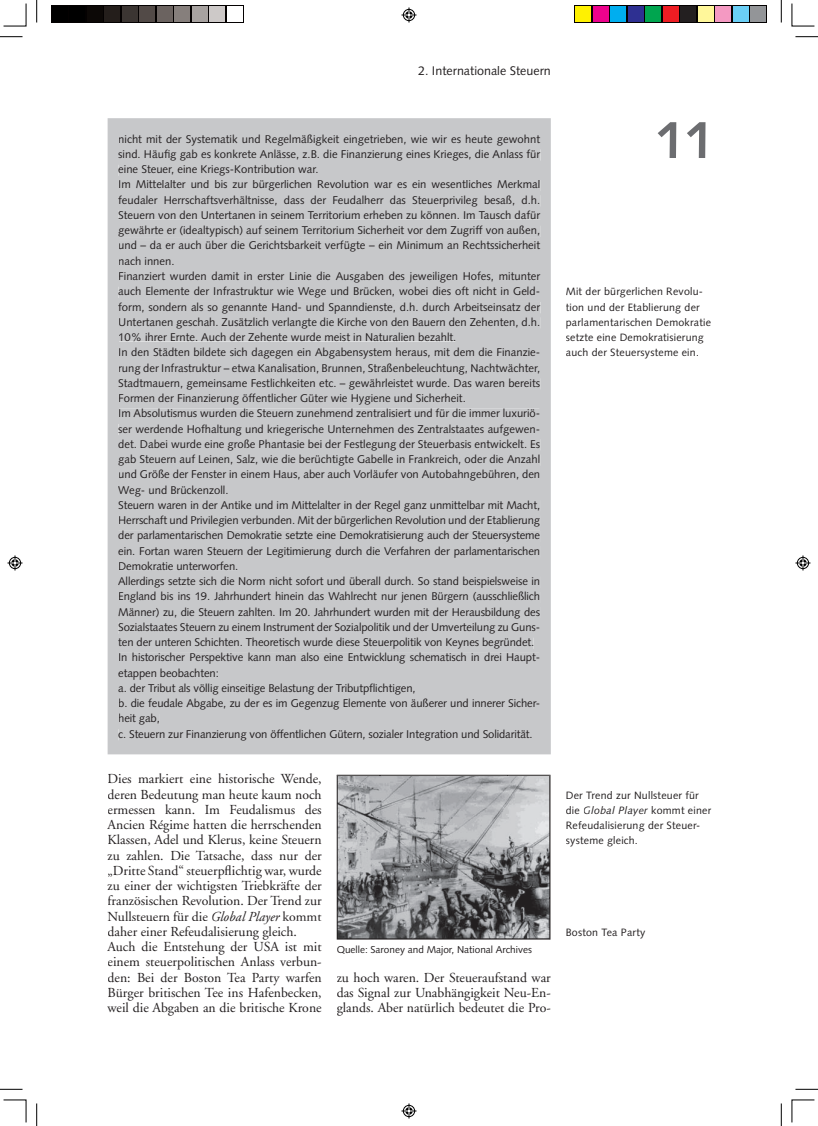
<style>
.page{position:relative;width:818px;height:1126px;background:#fff}
.page>*{position:absolute;margin:0;border:0;box-sizing:border-box;transform-origin:0 0}
.t1{font:700 52.5px "Syntax";color:#6c6d70}
.t2{font:13.75px/15.2px "Adobe Garamond";color:#231f20}
.t3{font:12.5px "Syntax";color:#231f20}
.t4{font:11.25px/15.2px "Syntax";color:#231f20}
.t5{font:10.62px/15.2px "Syntax";letter-spacing:.02em;color:#231f20}
.t6{font:10px "Syntax";color:#231f20}
.s1{font-style:italic}
</style>
<div class="page">
<div style="left:108px;top:118px;width:442px;height:636px;background:#c7c8ca"></div>
<div style="left:119px;top:134px;width:421px;height:11px;background:#c7c8ca"></div>
<div style="left:119px;top:149px;width:421px;height:12px;background:#c7c8ca"></div>
<div style="left:119px;top:165px;width:198px;height:11px;background:#c7c8ca"></div>
<div style="left:119px;top:180px;width:421px;height:11px;background:#c7c8ca"></div>
<div style="left:118px;top:195px;width:422px;height:12px;background:#c7c8ca"></div>
<div style="left:119px;top:210px;width:421px;height:9px;background:#c7c8ca"></div>
<div style="left:119px;top:226px;width:421px;height:11px;background:#c7c8ca"></div>
<div style="left:119px;top:241px;width:421px;height:11px;background:#c7c8ca"></div>
<div style="left:119px;top:256px;width:54px;height:9px;background:#c7c8ca"></div>
<div style="left:119px;top:271px;width:421px;height:12px;background:#c7c8ca"></div>
<div style="left:119px;top:287px;width:420px;height:11px;background:#c7c8ca"></div>
<div style="left:118px;top:302px;width:422px;height:11px;background:#c7c8ca"></div>
<div style="left:119px;top:317px;width:421px;height:11px;background:#c7c8ca"></div>
<div style="left:119px;top:332px;width:336px;height:9px;background:#c7c8ca"></div>
<div style="left:119px;top:348px;width:420px;height:11px;background:#c7c8ca"></div>
<div style="left:119px;top:363px;width:421px;height:11px;background:#c7c8ca"></div>
<div style="left:119px;top:378px;width:421px;height:11px;background:#c7c8ca"></div>
<div style="left:119px;top:393px;width:345px;height:12px;background:#c7c8ca"></div>
<div style="left:119px;top:409px;width:420px;height:8px;background:#c7c8ca"></div>
<div style="left:119px;top:424px;width:420px;height:11px;background:#c7c8ca"></div>
<div style="left:119px;top:439px;width:421px;height:11px;background:#c7c8ca"></div>
<div style="left:119px;top:454px;width:421px;height:12px;background:#c7c8ca"></div>
<div style="left:119px;top:470px;width:421px;height:11px;background:#c7c8ca"></div>
<div style="left:118px;top:485px;width:110px;height:11px;background:#c7c8ca"></div>
<div style="left:119px;top:500px;width:421px;height:11px;background:#c7c8ca"></div>
<div style="left:119px;top:515px;width:421px;height:12px;background:#c7c8ca"></div>
<div style="left:119px;top:531px;width:421px;height:11px;background:#c7c8ca"></div>
<div style="left:119px;top:546px;width:421px;height:11px;background:#c7c8ca"></div>
<div style="left:119px;top:561px;width:118px;height:9px;background:#c7c8ca"></div>
<div style="left:118px;top:576px;width:422px;height:12px;background:#c7c8ca"></div>
<div style="left:119px;top:592px;width:421px;height:11px;background:#c7c8ca"></div>
<div style="left:119px;top:607px;width:421px;height:11px;background:#c7c8ca"></div>
<div style="left:119px;top:622px;width:420px;height:12px;background:#c7c8ca"></div>
<div style="left:118px;top:637px;width:415px;height:12px;background:#c7c8ca"></div>
<div style="left:119px;top:653px;width:420px;height:11px;background:#c7c8ca"></div>
<div style="left:119px;top:668px;width:99px;height:11px;background:#c7c8ca"></div>
<div style="left:119px;top:683px;width:296px;height:12px;background:#c7c8ca"></div>
<div style="left:119px;top:698px;width:420px;height:12px;background:#c7c8ca"></div>
<div style="left:119px;top:714px;width:40px;height:11px;background:#c7c8ca"></div>
<div style="left:119px;top:729px;width:412px;height:11px;background:#c7c8ca"></div>
<svg style="left:336px;top:775px;width:214px;height:164px;background:#939497"></svg>
<img style="left:337px;top:898px;width:212px;height:41px">
<img style="left:337px;top:775px;width:43px;height:123px">
<img style="left:507px;top:775px;width:42px;height:123px">
<img style="left:379px;top:775px;width:128px;height:41px">
<svg style="left:51px;top:5px;width:192px;height:17px"></svg>
<div style="left:52px;top:6px;width:15px;height:15px;background:#000"></div>
<div style="left:70px;top:6px;width:15px;height:15px;background:#000"></div>
<div style="left:87px;top:6px;width:15px;height:15px;background:#0c0806"></div>
<div style="left:105px;top:6px;width:15px;height:15px;background:#241e1b"></div>
<div style="left:122px;top:6px;width:15px;height:15px;background:#3b3532"></div>
<div style="left:140px;top:6px;width:15px;height:15px;background:#524a47"></div>
<div style="left:157px;top:6px;width:15px;height:15px;background:#6b6360"></div>
<div style="left:175px;top:6px;width:15px;height:15px;background:#867f7c"></div>
<div style="left:192px;top:6px;width:15px;height:15px;background:#a7a2a0"></div>
<div style="left:210px;top:6px;width:15px;height:15px;background:#cdc9c8"></div>
<div style="left:227px;top:6px;width:15px;height:15px;background:#fff"></div>
<svg style="left:574px;top:5px;width:193px;height:17px"></svg>
<div style="left:575px;top:6px;width:15px;height:15px;background:#fff101"></div>
<div style="left:593px;top:6px;width:15px;height:15px;background:#ed028c"></div>
<div style="left:610px;top:6px;width:15px;height:15px;background:#00aeef"></div>
<div style="left:628px;top:6px;width:15px;height:15px;background:#2e3092"></div>
<div style="left:645px;top:6px;width:15px;height:15px;background:#00a54f"></div>
<div style="left:663px;top:6px;width:15px;height:15px;background:#ee1d23"></div>
<div style="left:680px;top:6px;width:15px;height:15px;background:#231f20"></div>
<div style="left:698px;top:6px;width:15px;height:15px;background:#fff79a"></div>
<div style="left:715px;top:6px;width:15px;height:15px;background:#f499c2"></div>
<div style="left:733px;top:6px;width:15px;height:15px;background:#6bcff6"></div>
<div style="left:750px;top:6px;width:15px;height:15px;background:#939598"></div>
<svg style="left:36px;top:0;width:1px;height:22px"></svg>
<svg style="left:0;top:36px;width:22px;height:1px"></svg>
<svg style="left:781px;top:0;width:1px;height:22px"></svg>
<svg style="left:795px;top:36px;width:22px;height:1px"></svg>
<svg style="left:36px;top:1103px;width:1px;height:23px"></svg>
<svg style="left:0;top:1089px;width:22px;height:1px"></svg>
<svg style="left:781px;top:1103px;width:1px;height:23px"></svg>
<svg style="left:795px;top:1089px;width:22px;height:1px"></svg>
<svg style="left:3px;top:3px;width:23px;height:23px"></svg>
<svg style="left:791px;top:3px;width:23px;height:23px"></svg>
<svg style="left:3px;top:1099px;width:23px;height:23px"></svg>
<svg style="left:791px;top:1099px;width:23px;height:23px"></svg>
<svg style="left:401px;top:7px;width:15px;height:15px"></svg>
<svg style="left:401px;top:1103px;width:15px;height:15px"></svg>
<svg style="left:8px;top:555px;width:14px;height:15px"></svg>
<svg style="left:795px;top:555px;width:15px;height:15px"></svg>
<p class="t3" style="left:418px;top:64px;width:134px">2. Internationale Steuern</p>
<p class="t4" style="left:118px;top:131px;width:423px">nicht mit der Systematik und Regelmäßigkeit eingetrieben, wie wir es heute gewohnt sind. Häufig gab es konkrete Anlässe, z.B. die Finanzierung eines Krieges, die Anlass für eine Steuer, eine Kriegs-Kontribution war.<br>Im Mittelalter und bis zur bürgerlichen Revolution war es ein wesentliches Merkmal feudaler Herrschaftsverhältnisse, dass der Feudalherr das Steuerprivileg besaß, d.h.<br>Steuern von den Untertanen in seinem Territorium erheben zu können. Im Tausch dafür gewährte er (idealtypisch) auf seinem Territorium Sicherheit vor dem Zugriff von außen, und – da er auch über die Gerichtsbarkeit verfügte – ein Minimum an Rechtssicherheit nach innen.<br>Finanziert wurden damit in erster Linie die Ausgaben des jeweiligen Hofes, mitunter auch Elemente der Infrastruktur wie Wege und Brücken, wobei dies oft nicht in Geld&shy;form, sondern als so genannte Hand- und Spanndienste, d.h. durch Arbeitseinsatz der Untertanen geschah. Zusätzlich verlangte die Kirche von den Bauern den Zehenten, d.h.<br>10% ihrer Ernte. Auch der Zehente wurde meist in Naturalien bezahlt.<br>In den Städten bildete sich dagegen ein Abgabensystem heraus, mit dem die Finanzie&shy;rung der Infrastruktur – etwa Kanalisation, Brunnen, Straßenbeleuchtung, Nachtwächter, Stadtmauern, gemeinsame Festlichkeiten etc. – gewährleistet wurde. Das waren bereits Formen der Finanzierung öffentlicher Güter wie Hygiene und Sicherheit.<br>Im Absolutismus wurden die Steuern zunehmend zentralisiert und für die immer luxuriö&shy;ser werdende Hofhaltung und kriegerische Unternehmen des Zentralstaates aufgewen&shy;det. Dabei wurde eine große Phantasie bei der Festlegung der Steuerbasis entwickelt. Es gab Steuern auf Leinen, Salz, wie die berüchtigte Gabelle in Frankreich, oder die Anzahl und Größe der Fenster in einem Haus, aber auch Vorläufer von Autobahngebühren, den Weg- und Brückenzoll.<br>Steuern waren in der Antike und im Mittelalter in der Regel ganz unmittelbar mit Macht, Herrschaft und Privilegien verbunden. Mit der bürgerlichen Revolution und der Etablierung der parlamentarischen Demokratie setzte eine Demokratisierung auch der Steuersysteme ein. Fortan waren Steuern der Legitimierung durch die Verfahren der parlamentarischen Demokratie unterworfen.<br>Allerdings setzte sich die Norm nicht sofort und überall durch. So stand beispielsweise in England bis ins 19. Jahrhundert hinein das Wahlrecht nur jenen Bürgern (ausschließlich Männer) zu, die Steuern zahlten. Im 20. Jahrhundert wurden mit der Herausbildung des Sozialstaates Steuern zu einem Instrument der Sozialpolitik und der Umverteilung zu Guns&shy;ten der unteren Schichten. Theoretisch wurde diese Steuerpolitik von Keynes begründet.<br>In historischer Perspektive kann man also eine Entwicklung schematisch in drei Haupt&shy;etappen beobachten:<br>a. der Tribut als völlig einseitige Belastung der Tributpflichtigen,<br>b. die feudale Abgabe, zu der es im Gegenzug Elemente von äußerer und innerer Sicher&shy;heit gab,<br>c. Steuern zur Finanzierung von öffentlichen Gütern, sozialer Integration und Solidarität.</p>
<p class="t2" style="left:108px;top:772px;width:215px">Dies markiert eine historische Wende, deren Bedeutung man heute kaum noch ermessen kann. Im Feudalismus des Ancien Régime hatten die herrschenden Klassen, Adel und Klerus, keine Steuern zu zahlen. Die Tatsache, dass nur der „Dritte Stand“ steuerpflichtig war, wurde zu einer der wichtigsten Triebkräfte der französischen Revolution. Der Trend zur Nullsteuern für die <span class="s1">Global Player</span> kommt daher einer Refeudalisierung gleich.<br>Auch die Entstehung der USA ist mit einem steuerpolitischen Anlass verbun&shy;den: Bei der Boston Tea Party warfen Bürger britischen Tee ins Hafenbecken, weil die Abgaben an die britische Krone</p>
<p class="t6" style="left:336px;top:943px;width:197px">Quelle: Saroney and Major, National Archives</p>
<p class="t2" style="left:336px;top:970px;width:215px;text-align:justify">zu hoch waren. Der Steueraufstand war das Signal zur Unabhängigkeit Neu-En&shy;glands. Aber natürlich bedeutet die Pro-</p>
<h1 class="t1" style="left:655px;top:110px;width:60px">11</h1>
<p class="t5" style="left:565px;top:284px;width:147px">Mit der bürgerlichen Revolu&shy;tion und der Etablierung der parlamentarischen Demokratie setzte eine Demokratisierung auch der Steuersysteme ein.</p>
<p class="t5" style="left:565px;top:787px;width:147px">Der Trend zur Nullsteuer für die <span class="s1">Global Player</span> kommt einer<br>Refeudalisierung der Steuer&shy;systeme gleich.</p>
<p class="t5" style="left:565px;top:924px;width:81px">Boston Tea Party</p>
</div>
